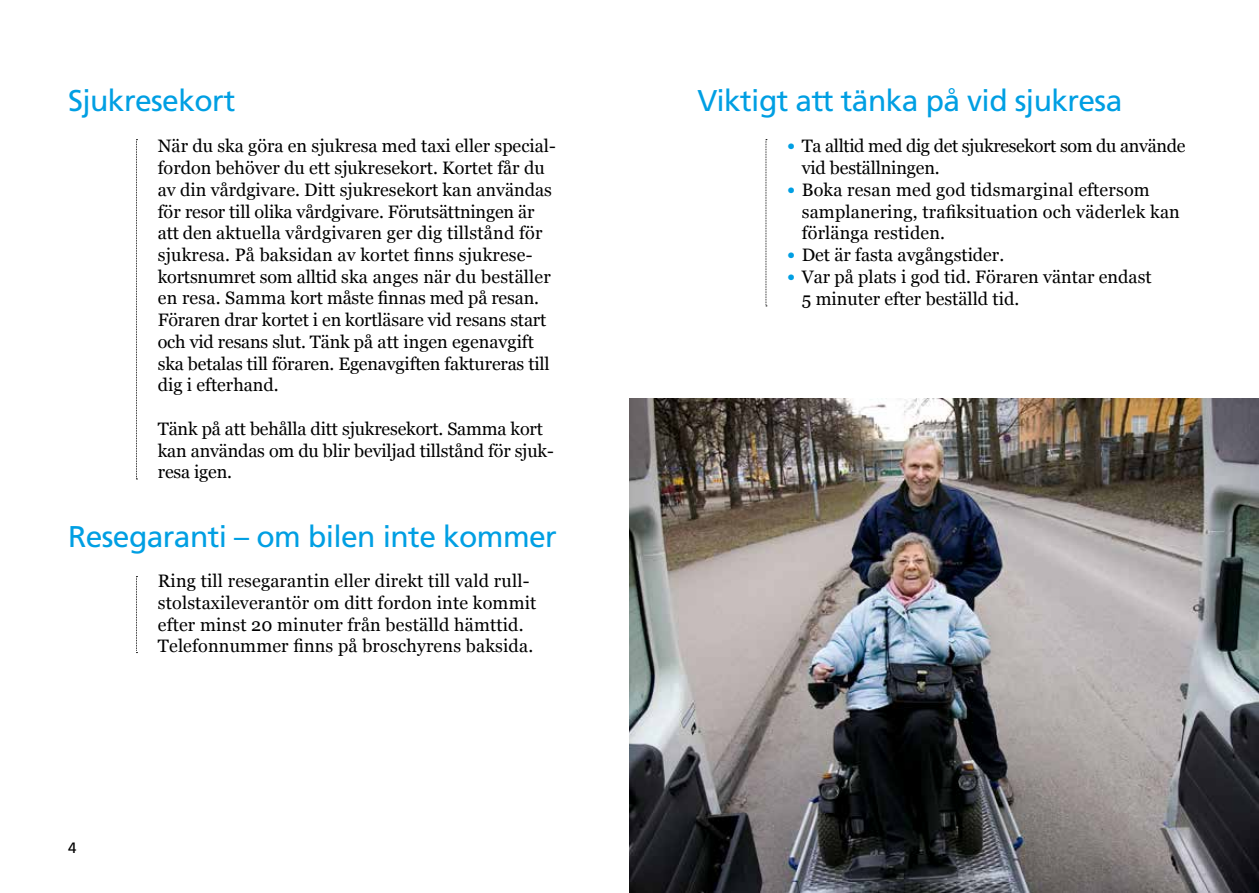
<style>
.page{position:relative;width:1259px;height:893px;background:#fff}
.page>*{position:absolute;margin:0;border:0;box-sizing:border-box;transform-origin:0 0}
.t1{font:30px "Frutiger SLLOTF";letter-spacing:-.02em;color:#009fe3}
.t2{font:18px/21.8px "Georgia";color:#000}
.t3{font:18px/21.8px "Georgia";letter-spacing:-.02em;color:#000}
.t4{font:15px "Frutiger SLLOTF";color:#000}
.s1{font-size:22.5px;color:#009fe3}
</style>
<div class="page">
<svg style="left:136px;top:139px;width:1px;height:341px"></svg>
<img style="left:629px;top:398px;width:630px;height:495px">
<svg style="left:765px;top:139px;width:2px;height:167px"></svg>
<svg style="left:136px;top:576px;width:1px;height:77px"></svg>
<h1 class="t1" style="left:68px;top:83px;width:169px">Sjukresekort</h1>
<h1 class="t1" style="left:697px;top:83px;width:426px">Viktigt att tänka på vid sjukresa</h1>
<p class="t2" style="left:158px;top:136px;width:399px">När du ska göra en sjukresa med taxi eller special&shy;fordon behöver du ett sjukresekort. Kortet får du av din vårdgivare. Ditt sjukresekort kan användas för resor till olika vårdgivare. Förutsättningen är att den aktuella vårdgivaren ger dig tillstånd för sjukresa. På baksidan av kortet finns sjukrese&shy;kortsnumret som alltid ska anges när du beställer en resa. Samma kort måste finnas med på resan.<br>Föraren drar kortet i en kortläsare vid resans start och vid resans slut. Tänk på att ingen egenavgift ska betalas till föraren. Egenavgiften faktureras till dig i efterhand.</p>
<p class="t2" style="left:158px;top:418px;width:397px">Tänk på att behålla ditt sjukresekort. Samma kort kan användas om du blir beviljad tillstånd för sjuk&shy;resa igen.</p>
<h1 class="t1" style="left:68px;top:519px;width:490px">Resegaranti – om bilen inte kommer</h1>
<p class="t4" style="left:68px;top:839px;width:10px">4</p>
<p class="t2" style="left:158px;top:570px;width:380px">Ring till resegarantin eller direkt till vald rull&shy;stolstaxileverantör om ditt fordon inte kommit efter minst 20 minuter från beställd hämttid.<br>Telefonnummer finns på broschyrens baksida.</p>
<p class="t3" style="left:801px;top:136px;width:385px;text-indent:-15px"><span class="s1">•</span> Ta alltid med dig det sjukresekort som du använde vid beställningen.</p>
<p class="t2" style="left:801px;top:179px;width:380px;text-indent:-15px"><span class="s1">•</span> Boka resan med god tidsmarginal eftersom samplanering, trafiksituation och väderlek kan förlänga restiden.</p>
<p class="t2" style="left:787px;top:244px;width:219px"><span class="s1">•</span> Det är fasta avgångstider.</p>
<p class="t2" style="left:801px;top:266px;width:351px;text-indent:-15px"><span class="s1">•</span> Var på plats i god tid. Föraren väntar endast<br>5 minuter efter beställd tid.</p>
</div>
